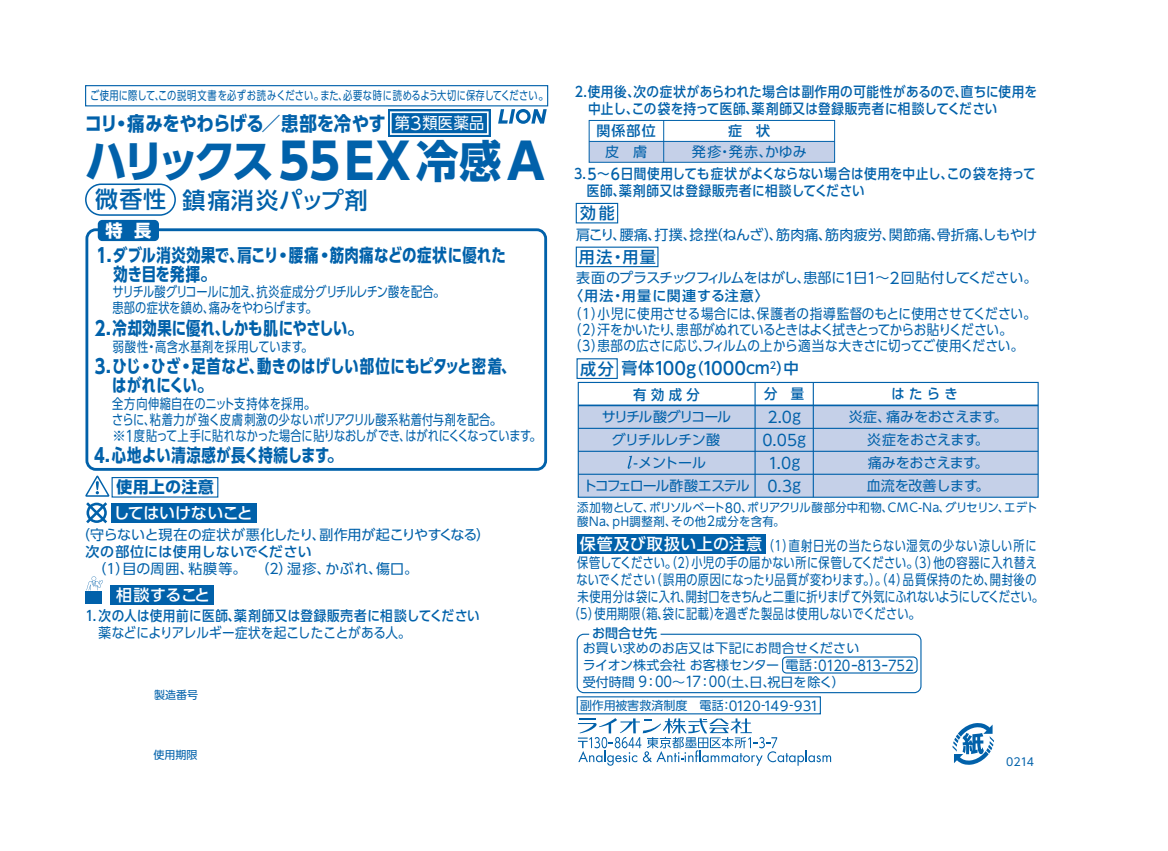
<style>
.page{position:relative;width:1168px;height:851px;background:#fff}
.page>*{position:absolute;margin:0;border:0;box-sizing:border-box;transform-origin:0 0}
.t1{font:700 44.6px "UD Shin Go Pro";letter-spacing:-.12em;color:#0161aa;scale:.95 1}
.t2{font:500 23px "UD Shin Go Pro";letter-spacing:.04em;color:#0161aa}
.t3{font:700 19.8px "UD Shin Go Pro";letter-spacing:-.02em;color:#0161aa;scale:.88 1}
.t4{font:700 18px/19px "UD Shin Go Pro";letter-spacing:.01em;color:#0161aa}
.t5{font:700 17.2px "UD Shin Go Pro";color:#fff}
.t6{font:500 16px "UD Shin Go Pro";letter-spacing:.1em;color:#0161aa}
.t7{font:500 16px "UD Shin Go Pro";letter-spacing:.04em;color:#fff}
.t8{font:500 16px "UD Shin Go Pro";letter-spacing:-.02em;color:#fff}
.t9{font:700 16px "UD Shin Go Pro";letter-spacing:.02em;color:#0161aa}
.t10{font:500 16px "UD Shin Go Pro";letter-spacing:.02em;color:#fff}
.t11{font:16px "UD Shin Go Pro";color:#fff;scale:.95 1}
.t12{font:15.4px "UD Shin Go Pro";color:#0161aa}
.t13{font:14px/16px "UD Shin Go Pro";color:#0161aa;scale:.9 1}
.t14{font:14px/16px "UD Shin Go Pro";letter-spacing:-.02em;color:#0161aa;scale:.8 1}
.t15{font:14px/16px "UD Shin Go Pro";letter-spacing:.02em;color:#0161aa;scale:.8 1}
.t16{font:500 14px/17px "UD Shin Go Pro";letter-spacing:.04em;color:#0161aa;scale:.9 1}
.t17{font:14px/23px "UD Shin Go Pro";color:#0161aa;text-align:center}
.t18{font:500 14px/17px "UD Shin Go Pro";letter-spacing:.02em;color:#0161aa;scale:.9 1}
.t19{font:14px "UD Shin Go Pro";color:#0161aa;scale:.8 1}
.t20{font:14px "UD Shin Go Pro";letter-spacing:.04em;color:#0161aa;scale:.8 1}
.t21{font:14px/18.2px "UD Shin Go Pro";letter-spacing:-.05em;color:#0161aa}
.t22{font:14px "UD Shin Go Pro";letter-spacing:.025em;color:#0161aa;scale:.8 1}
.t23{font:14px "UD Shin Go Pro";letter-spacing:-.02em;color:#0161aa}
.t24{font:14px "UD Shin Go Pro";letter-spacing:.02em;color:#0161aa;scale:.9 1}
.t25{font:14px "UD Shin Go Pro";letter-spacing:.04em;color:#0161aa}
.t26{font:14px/22.6px "UD Shin Go Pro";letter-spacing:-.055em;color:#0161aa;text-align:center}
.t27{font:14px "UD Shin Go Pro";letter-spacing:.06em;color:#0161aa;scale:.8 1}
.t28{font:500 14px "UD Shin Go Pro";letter-spacing:.02em;color:#0161aa}
.t29{font:14px "UD Shin Go Pro";letter-spacing:-.11em;color:#0161aa}
.t30{font:500 14px "UD Shin Go Pro";letter-spacing:.02em;color:#0161aa;scale:.95 1}
.t31{font:13px/16.6px "UD Shin Go Pro";color:#0161aa}
.t32{font:500 13px "UD Shin Go Pro";color:#0161aa}
.t33{font:12px/13.8px "UD Shin Go Pro";letter-spacing:.02em;color:#0161aa;scale:.95 1}
.t34{font:12px "UD Shin Go Pro";letter-spacing:.02em;color:#0161aa;scale:.77 1}
.t35{font:12px "UD Shin Go Pro";color:#0161aa}
.t36{font:11px "UD Shin Go Pro";color:#0161aa}
.s1{font-size:17.6px}
.s2{font-size:49px}
.s3{font-size:19.8px}
.s4{font-size:15.4px}
.s5{font-weight:500}
.s6{font-size:13.2px}
.s7{font-size:14.4px}
.s8{font-size:15px}
</style>
<div class="page">
<div style="left:85px;top:85px;width:463px;height:21px;border:1px solid #0161aa"></div>
<svg style="left:952px;top:723px;width:42px;height:41px"></svg>
<div style="left:576px;top:246px;width:82px;height:21px;border:1px solid #0161aa"></div>
<div style="left:576px;top:203px;width:42px;height:20px;border:1px solid #0161aa"></div>
<div style="left:578px;top:405px;width:460px;height:92px;background:#c5d0e8"></div>
<div style="left:578px;top:382px;width:461px;height:115px;border:1px solid #0161aa"></div>
<hr style="left:578px;top:404px;width:460px;height:2px;background:#0161aa">
<hr style="left:578px;top:427px;width:460px;height:2px;background:#0161aa">
<hr style="left:578px;top:450px;width:460px;height:2px;background:#0161aa">
<hr style="left:578px;top:473px;width:460px;height:1px;background:#0161aa">
<hr style="left:813px;top:382px;width:1px;height:115px;background:#0161aa">
<hr style="left:754px;top:382px;width:2px;height:115px;background:#0161aa">
<svg style="left:628px;top:455px;width:4px;height:13px"></svg>
<div style="left:111px;top:503px;width:145px;height:19px;background:#0161aa"></div>
<svg style="left:498px;top:109px;width:49px;height:15px"></svg>
<svg style="left:86px;top:502px;width:21px;height:21px"></svg>
<div style="left:111px;top:585px;width:103px;height:19px;background:#0161aa"></div>
<div style="left:86px;top:592px;width:16px;height:12px;background:#0161aa"></div>
<svg style="left:86px;top:576px;width:17px;height:16px"></svg>
<svg style="left:85px;top:475px;width:24px;height:21px"></svg>
<div style="left:85px;top:228px;width:462px;height:242px;border:3px solid #0161aa;border-radius:9px"></div>
<div style="left:85px;top:183px;width:91px;height:33px;border:2px solid #0161aa;border-radius:15px"></div>
<div style="left:98px;top:220px;width:61px;height:21px;background:#0161aa;border-radius:4px"></div>
<div style="left:576px;top:358px;width:42px;height:21px;border:1px solid #0161aa"></div>
<div style="left:577px;top:534px;width:188px;height:19px;background:#0161aa"></div>
<div style="left:589px;top:141px;width:246px;height:21px;background:#c5d0e8"></div>
<div style="left:589px;top:120px;width:246px;height:43px;border:1px solid #0161aa"></div>
<hr style="left:589px;top:141px;width:246px;height:1px;background:#0161aa">
<hr style="left:663px;top:120px;width:1px;height:42px;background:#0161aa">
<div style="left:112px;top:477px;width:106px;height:20px;border:1px solid #0161aa"></div>
<div style="left:782px;top:656px;width:136px;height:17px;border:1px solid #0161aa;border-radius:4px"></div>
<div style="left:577px;top:633px;width:344px;height:60px;border:1px solid #0161aa;border-radius:7px"></div>
<svg style="left:578px;top:718px;width:253px;height:47px"></svg>
<div style="left:388px;top:109px;width:103px;height:28px;background:#0161aa"></div>
<div style="left:390px;top:111px;width:99px;height:24px;border:2px solid #fff"></div>
<p class="t34" style="left:90px;top:86px;width:599px">ご使用に際して、この説明文書を必ずお読みください。また、必要な時に読めるよう大切に保存してください。</p>
<h3 class="t3" style="left:85px;top:107px;width:343px">コリ・痛みをやわらげる／患部を冷やす</h3>
<p class="t11" style="left:395px;top:110px;width:96px">第<span class="s1">3</span>類医薬品</p>
<h1 class="t1" style="left:85px;top:124px;width:485px">ハリックス<span class="s2">55EX</span>冷感<span class="s2">A</span></h1>
<h2 class="t2" style="left:95px;top:181px;width:73px">微香性</h2>
<p class="t5" style="left:105px;top:216px;width:47px">特 長</p>
<h2 class="t2" style="left:182px;top:181px;width:187px">鎮痛消炎パップ剤</h2>
<p class="t4" style="left:114px;top:245px;width:394px;text-indent:-17px"><span class="s3">1</span>.ダブル消炎効果で、肩こり・腰痛・筋肉痛などの症状に優れた効き目を発揮。</p>
<p class="t14" style="left:112px;top:283px;width:420px">サリチル酸グリコールに加え、抗炎症成分グリチルレチン酸を配合。患部の症状を鎮め、痛みをやわらげます。</p>
<p class="t4" style="left:95px;top:318px;width:271px"><span class="s3">2</span>.冷却効果に優れ、しかも肌にやさしい。</p>
<p class="t20" style="left:113px;top:335px;width:254px">弱酸性・高含水基剤を採用しています。</p>
<p class="t4" style="left:112px;top:356px;width:405px;text-indent:-17px"><span class="s3">3</span>.ひじ・ひざ・足首など、動きのはげしい部位にもピタッと密着、はがれにくい。</p>
<p class="t15" style="left:112px;top:395px;width:540px">全方向伸縮自在のニット支持体を採用。<br>さらに、粘着力が強く皮膚刺激の少ないポリアクリル酸系粘着付与剤を配合。<br>※<span class="s4">1</span>度貼って上手に貼れなかった場合に貼りなおしができ、はがれにくくなっています。</p>
<p class="t4" style="left:94px;top:445px;width:252px"><span class="s3">4</span>.心地よい清涼感が長く持続します。</p>
<p class="t9" style="left:116px;top:474px;width:99px">使用上の注意</p>
<p class="t8" style="left:113px;top:500px;width:141px">してはいけないこと</p>
<p class="t23" style="left:76px;top:523px;width:415px">（守らないと現在の症状が悪化したり、副作用が起こりやすくなる）</p>
<p class="t28" style="left:85px;top:540px;width:228px">次の部位には使用しないでください</p>
<p class="t25" style="left:92px;top:557px;width:327px">（1）目の周囲、粘膜等。 （2）湿疹、かぶれ、傷口。</p>
<p class="t10" style="left:116px;top:581px;width:96px">相談すること</p>
<p class="t16" style="left:86px;top:606px;width:439px">1.次の人は使用前に医師、薬剤師又は登録販売者に相談してください</p>
<p class="t24" style="left:99px;top:621px;width:350px">薬などによりアレルギー症状を起こしたことがある人。</p>
<p class="t36" style="left:154px;top:686px;width:45px">製造番号</p>
<p class="t36" style="left:153px;top:746px;width:45px">使用期限</p>
<p class="t18" style="left:588px;top:83px;width:500px;text-indent:-13px">2.使用後、次の症状があらわれた場合は副作用の可能性があるので、直ちに使用を中止し、この袋を持って医師、薬剤師又は登録販売者に相談してください</p>
<p class="t28" style="left:597px;top:119px;width:61px">関係部位</p>
<p class="t28" style="left:728px;top:120px;width:43px">症　状</p>
<p class="t17" style="left:605px;top:140px;width:43px">皮　膚</p>
<p class="t17" style="left:692px;top:140px;width:117px">発疹・発赤、かゆみ</p>
<p class="t16" style="left:587px;top:165px;width:500px;text-indent:-13px">3.<span class="s4">5</span>～<span class="s4">6</span>日間使用しても症状がよくならない場合は使用を中止し、この袋を持って医師、薬剤師又は登録販売者に相談してください</p>
<p class="t6" style="left:580px;top:200px;width:36px">効能</p>
<p class="t17" style="left:576px;top:223px;width:463px">肩こり、腰痛、打撲、捻挫（ねんざ）、筋肉痛、筋肉疲労、関節痛、骨折痛、しもやけ</p>
<p class="t6" style="left:579px;top:244px;width:78px">用法・用量</p>
<p class="t21" style="left:569px;top:268px;width:470px;text-indent:7px">表面のプラスチックフィルムをはがし、患部に<span class="s4">1</span>日<span class="s4">1</span>～<span class="s4">2</span>回貼付してください。<span class="s5">〈用法・用量に関連する注意〉</span></p>
<p class="t13" style="left:569px;top:305px;width:522px">（1）小児に使用させる場合には、保護者の指導監督のもとに使用させてください。（2）汗をかいたり、患部がぬれているときはよく拭きとってからお貼りください。（3）患部の広さに応じ、フィルムの上から適当な大きさに切ってご使用ください。</p>
<p class="t6" style="left:580px;top:355px;width:220px">成分膏体<span class="s1">100</span>g<span class="s4">（</span><span class="s1">1000</span>cm<sup>2</sup><span class="s4">）中</span></p>
<p class="t30" style="left:633px;top:383px;width:71px">有 効 成 分</p>
<p class="t30" style="left:764px;top:383px;width:43px">分　量</p>
<p class="t30" style="left:891px;top:383px;width:71px">は た ら き</p>
<p class="t26" style="left:602px;top:405px;width:131px">サリチル酸グリコールグリチルレチン酸<br>-メントール</p>
<p class="t17" style="left:849px;top:405px;width:160px">炎症、痛みをおさえます。炎症をおさえます。</p>
<p class="t17" style="left:867px;top:474px;width:124px">血流を改善します。</p>
<p class="t12" style="left:768px;top:405px;width:35px">2.0<sup>g</sup></p>
<p class="t12" style="left:768px;top:451px;width:33px">1.0<sup>g</sup></p>
<p class="t12" style="left:762px;top:428px;width:45px">0.05<sup>g</sup></p>
<p class="t12" style="left:767px;top:474px;width:35px">0.3<sup>g</sup></p>
<p class="t23" style="left:868px;top:451px;width:122px">痛みをおさえます。</p>
<p class="t33" style="left:577px;top:500px;width:486px">添加物として、ポリソルベート<span class="s6">80</span>、ポリアクリル酸部分中和物、CMC-Na、グリセリン、エデト酸Na、pH調整剤、その他<span class="s6">2</span>成分を含有。</p>
<p class="t29" style="left:583px;top:474px;width:168px">トコフェロール酢酸エステル</p>
<p class="t7" style="left:580px;top:531px;width:184px">保管及び取扱い上の注意</p>
<p class="t27" style="left:763px;top:534px;width:344px">（1）直射日光の当たらない湿気の少ない涼しい所に</p>
<p class="t19" style="left:577px;top:551px;width:576px">保管してください。（2）小児の手の届かない所に保管してください。（3）他の容器に入れ替え</p>
<p class="t22" style="left:576px;top:568px;width:577px">ないでください（誤用の原因になったり品質が変わります。）。（4）品質保持のため、開封後の</p>
<p class="t14" style="left:577px;top:588px;width:587px">未使用分は袋に入れ、開封口をきちんと二重に折りまげて外気にふれないようにしてください。</p>
<p class="t20" style="left:568px;top:602px;width:444px">（5）使用期限（箱、袋に記載）を過ぎた製品は使用しないでください。</p>
<p class="t32" style="left:592px;top:622px;width:66px">お問合せ先</p>
<p class="t31" style="left:583px;top:639px;width:333px">お買い求めのお店又は下記にお問合せください<br>ライオン株式会社お客様センター電話：<span class="s7">0120</span><span class="s8">-</span><span class="s7">813</span><span class="s8">-</span><span class="s7">752</span>受付時間 <span class="s7">9</span>：<span class="s7">00</span>～<span class="s7">17</span>：<span class="s7">00</span>（土、日、祝日を除く）</p>
<p class="t19" style="left:577px;top:534px;width:211px">　　　　　　　　　　　　　　　</p>
<p class="t35" style="left:580px;top:695px;width:240px">副作用被害救済制度　電話：<span class="s6">0120</span>-<span class="s6">149</span>-<span class="s6">931</span></p>
<p class="t36" style="left:1006px;top:752px;width:29px">0214</p>
</div>
